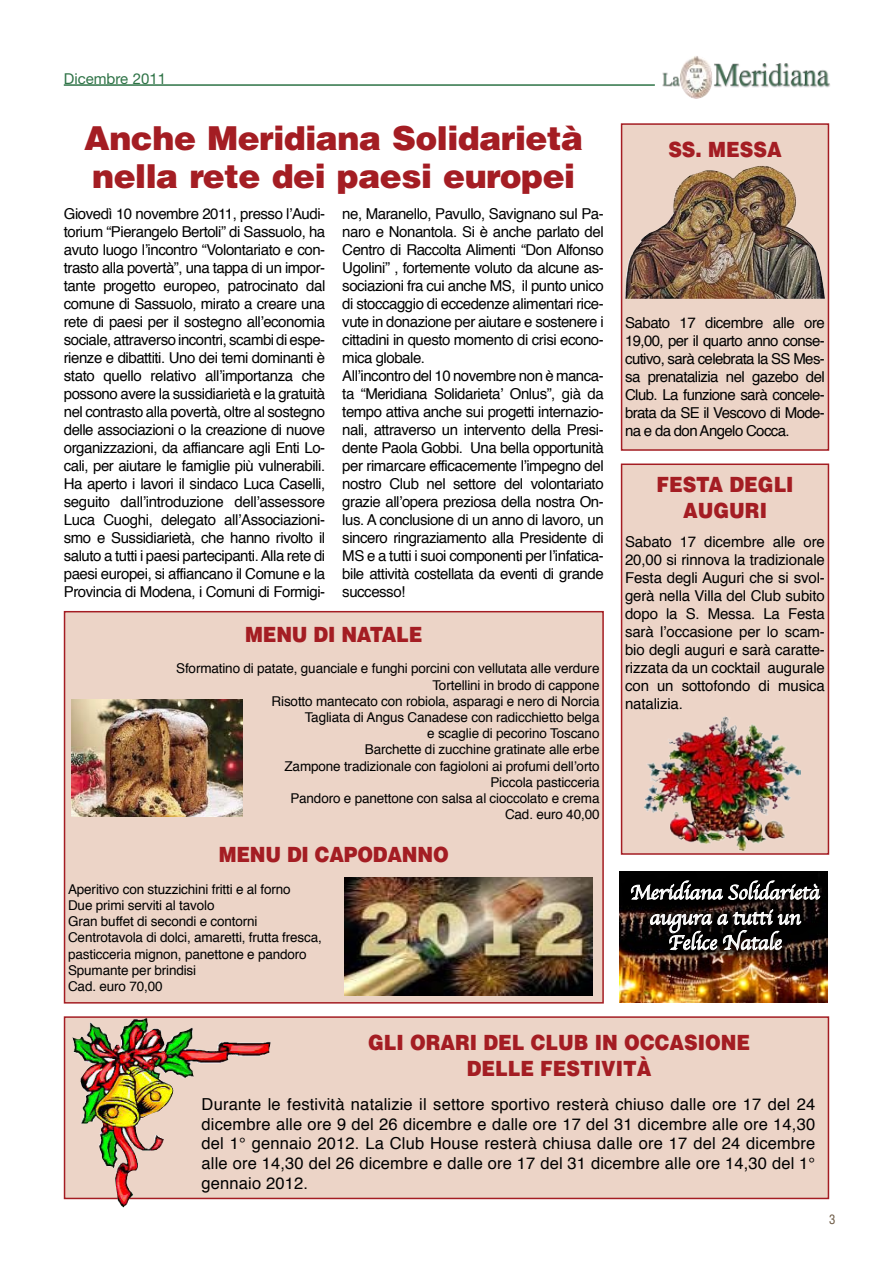
<style>
.page{position:relative;width:893px;height:1263px;background:#fff}
.page>*{position:absolute;margin:0;border:0;box-sizing:border-box;transform-origin:0 0}
.t1{font:900 33px/37.5px "Helvetica";letter-spacing:-.015em;color:#a41d23}
.t2{font:900 21px/25.2px "Helvetica";color:#a41d23;scale:.9 1}
.t3{font:21px/25.2px "Apple Chancery";letter-spacing:-.01em;color:#fff;text-align:center}
.t4{font:16.5px/19.8px "Helvetica";letter-spacing:.01em;color:#000;text-align:justify}
.t5{font:15px/18px "Helvetica";letter-spacing:-.03em;color:#000;text-align:justify}
.t6{font:15px "Helvetica Neue";color:#2e7346}
.t7{font:13.5px/16.2px "Helvetica";letter-spacing:-.01em;color:#000;text-align:right}
.t8{font:condensed 12.75px "Helvetica";color:#6a5741}
</style>
<div class="page">
<img style="left:713px;top:63px;width:117px;height:25px">
<img style="left:662px;top:72px;width:18px;height:15px">
<img style="left:680px;top:56px;width:32px;height:43px">
<hr style="left:64px;top:84px;width:591px;height:2px;background:#2e7346">
<div style="left:621px;top:463px;width:208px;height:392px;background:#ecd4c7;border:2px solid #a41d23"></div>
<div style="left:621px;top:123px;width:208px;height:328px;background:#ecd4c7;border:2px solid #a41d23"></div>
<img style="left:625px;top:166px;width:200px;height:133px">
<img style="left:644px;top:716px;width:156px;height:134px">
<div style="left:64px;top:1016px;width:765px;height:183px;background:#ecd4c7;border:2px solid #a41d23"></div>
<img style="left:72px;top:1018px;width:199px;height:189px">
<div style="left:64px;top:611px;width:540px;height:392px;background:#ecd4c7;border:2px solid #a41d23"></div>
<img style="left:71px;top:699px;width:172px;height:117px">
<img style="left:344px;top:877px;width:249px;height:118px">
<img style="left:619px;top:872px;width:208px;height:130px">
<div style="left:620px;top:869px;width:208px;height:89px;background:#000;opacity:.75"></div>
<svg style="left:631px;top:879px;width:189px;height:79px;background:#3a3533"></svg>
<p class="t6" style="left:64px;top:70px;width:104px">Dicembre 2011</p>
<h1 class="t1" style="left:84px;top:119px;width:500px">Anche Meridiana Solidarietà nella rete dei paesi europei</h1>
<h2 class="t2" style="left:668px;top:137px;width:127px">SS. MESSA</h2>
<p class="t5" style="left:64px;top:204px;width:263px">Giovedì 10 novembre 2011, presso l’Audi&shy;torium “Pierangelo Bertoli” di Sassuolo, ha avuto luogo l’incontro “Volontariato e con&shy;trasto alla povertà”, una tappa di un impor&shy;tante progetto europeo, patrocinato dal comune di Sassuolo, mirato a creare una rete di paesi per il sostegno all’economia sociale, attraverso incontri, scambi di espe&shy;rienze e dibattiti. Uno dei temi dominanti è stato quello relativo all’importanza che possono avere la sussidiarietà e la gratuità nel contrasto alla povertà, oltre al sostegno delle associazioni o la creazione di nuove organizzazioni, da affiancare agli Enti Lo&shy;cali, per aiutare le famiglie più vulnerabili.<br>Ha aperto i lavori il sindaco Luca Caselli, seguito dall’introduzione dell’assessore Luca Cuoghi, delegato all’Associazioni&shy;smo e Sussidiarietà, che hanno rivolto il saluto a tutti i paesi partecipanti. Alla rete di paesi europei, si affiancano il Comune e la Provincia di Modena, i Comuni di Formigi-</p>
<p class="t5" style="left:342px;top:204px;width:263px;text-align:left">ne, Maranello, Pavullo, Savignano sul Pa&shy;naro e Nonantola. Si è anche parlato del Centro di Raccolta Alimenti “Don Alfonso Ugolini” , fortemente voluto da alcune as&shy;sociazioni fra cui anche MS, il punto unico di stoccaggio di eccedenze alimentari rice&shy;vute in donazione per aiutare e sostenere i cittadini in questo momento di crisi econo&shy;mica globale.<br>All’incontro del 10 novembre non è manca&shy;ta “Meridiana Solidarieta’ Onlus”, già da tempo attiva anche sui progetti internazio&shy;nali, attraverso un intervento della Presi&shy;dente Paola Gobbi. Una bella opportunità per rimarcare efficacemente l’impegno del nostro Club nel settore del volontariato grazie all’opera preziosa della nostra On&shy;lus. A conclusione di un anno di lavoro, un sincero ringraziamento alla Presidente di MS e a tutti i suoi componenti per l’infatica&shy;bile attività costellata da eventi di grande successo!</p>
<p class="t5" style="left:625px;top:313px;width:201px">Sabato 17 dicembre alle ore 19,00, per il quarto anno conse&shy;cutivo, sarà celebrata la SS Mes&shy;sa prenatalizia nel gazebo del Club. La funzione sarà concele&shy;brata da SE il Vescovo di Mode&shy;na e da don Angelo Cocca.</p>
<h2 class="t2" style="left:656px;top:471px;width:30px">Festa</h2>
<h2 class="t2" style="left:683px;top:471px;width:81px;text-indent:47px">degli auguri</h2>
<p class="t5" style="left:625px;top:533px;width:201px">Sabato 17 dicembre alle ore 20,00 si rinnova la tradizionale Festa degli Auguri che si svol&shy;gerà nella Villa del Club subito dopo la S. Messa. La Festa sarà l’occasione per lo scam&shy;bio degli auguri e sarà caratte&shy;rizzata da un cocktail augurale con un sottofondo di musica natalizia.</p>
<h2 class="t2" style="left:245px;top:621px;width:140px">Menu di Natale</h2>
<p class="t7" style="left:176px;top:660px;width:425px">Sformatino di patate, guanciale e funghi porcini con vellutata alle verdure Tortellini in brodo di cappone<br>Risotto mantecato con robiola, asparagi e nero di Norcia<br>Tagliata di Angus Canadese con radicchietto belga<br>e scaglie di pecorino Toscano<br>Barchette di zucchine gratinate alle erbe<br>Zampone tradizionale con fagioloni ai profumi dell’orto<br>Piccola pasticceria<br>Pandoro e panettone con salsa al cioccolato e crema<br>Cad. euro 40,00</p>
<h2 class="t2" style="left:219px;top:841px;width:141px">Menu di Capodanno</h2>
<p class="t7" style="left:68px;top:881px;width:255px;text-align:left">Aperitivo con stuzzichini fritti e al forno<br>Due primi serviti al tavolo<br>Gran buffet di secondi e contorni Centrotavola di dolci, amaretti, frutta fresca, pasticceria mignon, panettone e pandoro Spumante per brindisi<br>Cad. euro 70,00</p>
<h2 class="t3" style="left:630px;top:879px;width:191px">Meridiana Solidarietà augura a tutti un<br>Felice Natale</h2>
<h2 class="t2" style="left:368px;top:1030px;width:426px;text-align:center">GLI ORARI DEL CLUB IN OCCASIONE<br>DELLE FESTIVITà</h2>
<p class="t4" style="left:202px;top:1094px;width:615px">Durante le festività natalizie il settore sportivo resterà chiuso dalle ore 17 del 24 dicembre alle ore 9 del 26 dicembre e dalle ore 17 del 31 dicembre alle ore 14,30 del 1° gennaio 2012. La Club House resterà chiusa dalle ore 17 del 24 dicembre alle ore 14,30 del 26 dicembre e dalle ore 17 del 31 dicembre alle ore 14,30 del 1° gennaio 2012.</p>
<p class="t8" style="left:829px;top:1211px;width:8px">3</p>
</div>
